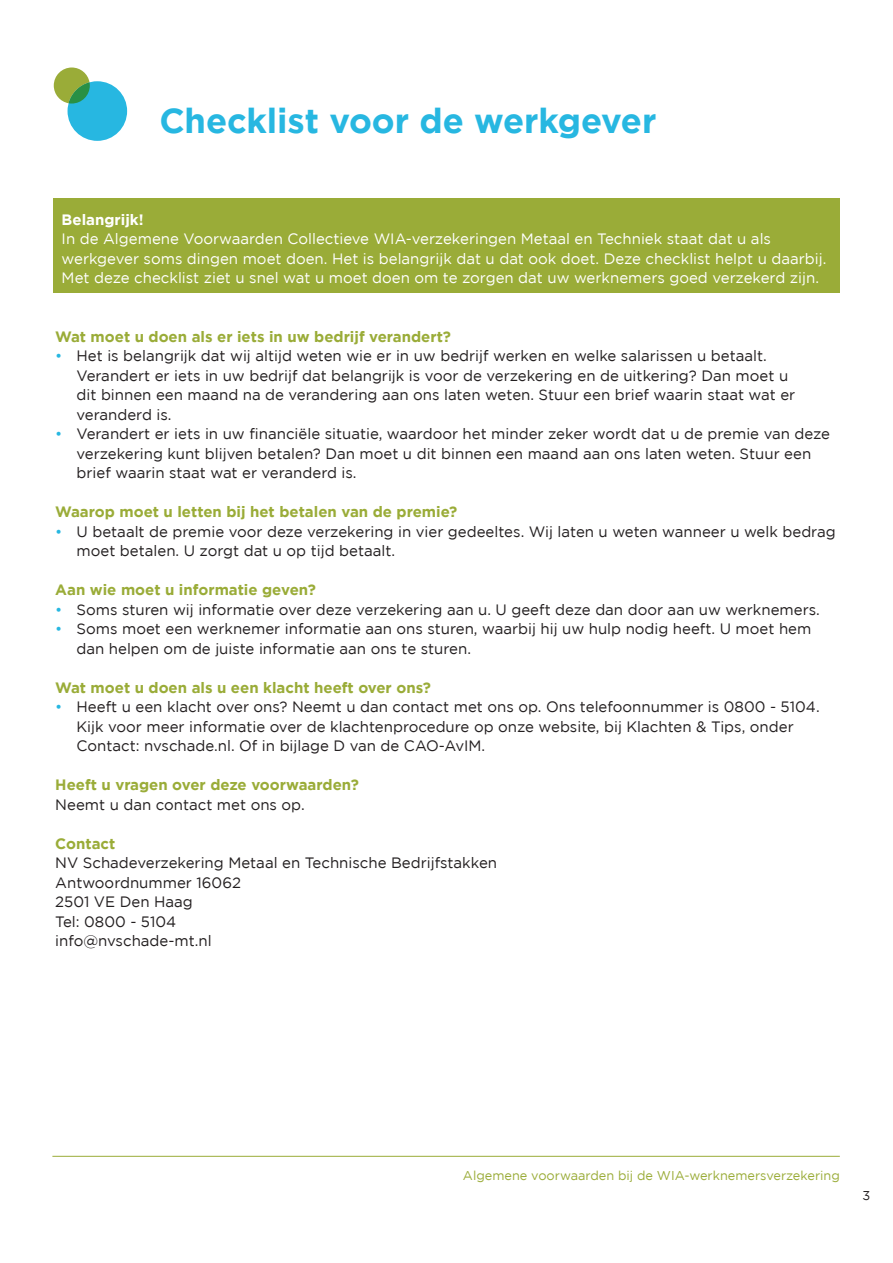
<style>
.page{position:relative;width:893px;height:1263px;background:#fff}
.page>*{position:absolute;margin:0;border:0;box-sizing:border-box;transform-origin:0 0}
.t1{font:700 34.5px "Gotham";letter-spacing:-.005em;color:#27b7e1}
.t2{font:15px/19.5px "Gotham";color:#231f20}
.t3{font:15px/19.5px "Gotham";color:#fff}
.t4{font:700 15px "Gotham";color:#9aac38}
.t5{font:700 15px "Gotham";color:#fff}
.t6{font:12.75px "Gotham";color:#9aac38}
.t7{font:12.75px "Gotham";color:#231f20}
.s1{color:#27b7e1}
</style>
<div class="page">
<hr style="left:52px;top:1156px;width:788px;height:1px;background:#9aac38">
<div style="left:68px;top:81px;width:59px;height:60px;background:#27b7e1;border-radius:50%"></div>
<svg style="left:54px;top:68px;width:36px;height:36px"></svg>
<div style="left:53px;top:199px;width:787px;height:94px;background:#9aac38"></div>
<h1 class="t1" style="left:159px;top:101px;width:499px">Checklist voor de werkgever</h1>
<p class="t5" style="left:62px;top:211px;width:83px">Belangrijk!</p>
<p class="t3" style="left:62px;top:229px;width:766px">In de Algemene Voorwaarden Collectieve WIA-verzekeringen Metaal en Techniek staat dat u als werkgever soms dingen moet doen. Het is belangrijk dat u dat ook doet. Deze checklist helpt u daarbij.<br>Met deze checklist ziet u snel wat u moet doen om te zorgen dat uw werknemers goed verzekerd zijn.</p>
<p class="t4" style="left:55px;top:328px;width:397px">Wat moet u doen als er iets in uw bedrijf verandert?</p>
<p class="t2" style="left:77px;top:346px;width:720px;text-indent:-21px"><span class="s1">•</span> Het is belangrijk dat wij altijd weten wie er in uw bedrijf werken en welke salarissen u betaalt.<br>Verandert er iets in uw bedrijf dat belangrijk is voor de verzekering en de uitkering? Dan moet u dit binnen een maand na de verandering aan ons laten weten. Stuur een brief waarin staat wat er veranderd is.</p>
<p class="t2" style="left:77px;top:424px;width:755px;text-indent:-21px"><span class="s1">•</span> Verandert er iets in uw financiële situatie, waardoor het minder zeker wordt dat u de premie van deze verzekering kunt blijven betalen? Dan moet u dit binnen een maand aan ons laten weten. Stuur een brief waarin staat wat er veranderd is.</p>
<p class="t4" style="left:55px;top:503px;width:404px">Waarop moet u letten bij het betalen van de premie?</p>
<p class="t2" style="left:77px;top:521px;width:761px;text-indent:-21px"><span class="s1">•</span> U betaalt de premie voor deze verzekering in vier gedeeltes. Wij laten u weten wanneer u welk bedrag moet betalen. U zorgt dat u op tijd betaalt.</p>
<p class="t4" style="left:55px;top:581px;width:262px">Aan wie moet u informatie geven?</p>
<p class="t2" style="left:55px;top:599px;width:766px"><span class="s1">•</span> Soms sturen wij informatie over deze verzekering aan u. U geeft deze dan door aan uw werknemers.</p>
<p class="t2" style="left:77px;top:619px;width:736px;text-indent:-21px"><span class="s1">•</span> Soms moet een werknemer informatie aan ons sturen, waarbij hij uw hulp nodig heeft. U moet hem dan helpen om de juiste informatie aan ons te sturen.</p>
<p class="t4" style="left:55px;top:679px;width:377px">Wat moet u doen als u een klacht heeft over ons?</p>
<p class="t2" style="left:77px;top:697px;width:745px;text-indent:-21px"><span class="s1">•</span> Heeft u een klacht over ons? Neemt u dan contact met ons op. Ons telefoonnummer is 0800 - 5104.<br>Kijk voor meer informatie over de klachtenprocedure op onze website, bij Klachten &amp; Tips, onder<br>Contact: nvschade.nl. Of in bijlage D van de CAO-AvIM.</p>
<p class="t4" style="left:55px;top:776px;width:305px">Heeft u vragen over deze voorwaarden?</p>
<p class="t2" style="left:55px;top:794px;width:251px">Neemt u dan contact met ons op.</p>
<p class="t4" style="left:55px;top:835px;width:62px">Contact</p>
<p class="t2" style="left:55px;top:853px;width:443px">NV Schadeverzekering Metaal en Technische Bedrijfstakken<br>Antwoordnummer 16062<br>2501 VE Den Haag<br>Tel: 0800 - 5104<br>info@nvschade-mt.nl</p>
<p class="t6" style="left:463px;top:1169px;width:378px">Algemene voorwaarden bij de WIA-werknemersverzekering</p>
<p class="t7" style="left:862px;top:1188px;width:9px">3</p>
</div>
